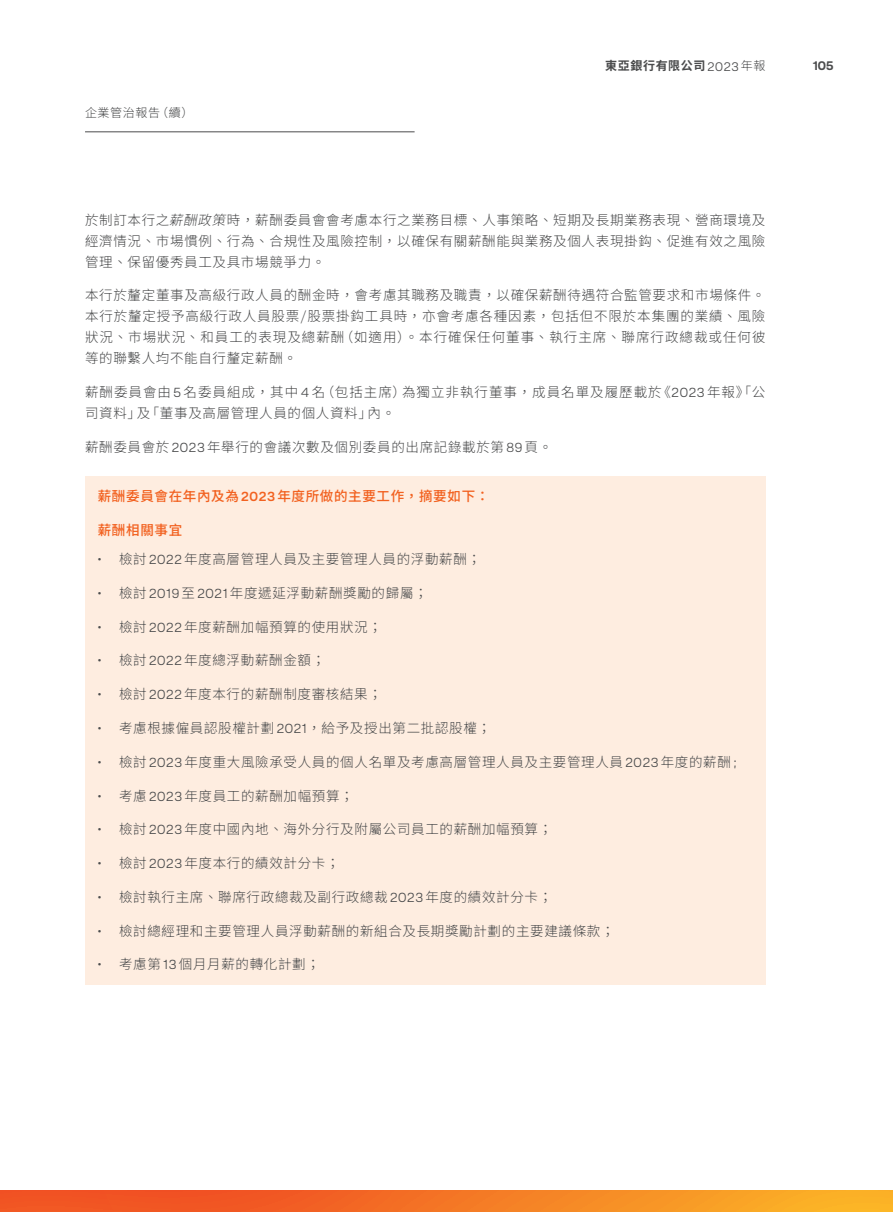
<style>
.page{position:relative;width:893px;height:1212px;background:#fff}
.page>*{position:absolute;margin:0;border:0;box-sizing:border-box;transform-origin:0 0}
.TC_body_tab{font:300 13.5px "Noto Sans HK";letter-spacing:.05em;color:#4b4c4d}
.TC_body{font:300 13.5px/21px "Noto Sans HK";letter-spacing:.05em;color:#4b4c4d;text-align:justify}
.TC_body-2{font:300 13.5px/21px "Noto Sans HK";letter-spacing:.075em;color:#4b4c4d}
.TC_body-3{font:500 13.5px "Noto Sans HK";letter-spacing:.05em;color:#f26221}
.TC_head_Lv3{font:500 13.5px "Noto Sans HK";letter-spacing:.05em;color:#f26221}
.t1{font:700 12.75px "Hando";color:#4b4c4d}
.t2{font:700 12px "Noto Sans HK";letter-spacing:.05em;color:#4b4c4d}
.t3{font:300 12px "Noto Sans HK";letter-spacing:.05em;color:#4b4c4d}
.s1{font-family:"Hando";font-weight:300;font-size:12.75px}
.s2{font-weight:300}
.s3{font-style:italic}
.s4{font-family:"Hando"}
.s5{font-family:"Hando";font-weight:600}
</style>
<div class="page">
<svg style="left:0;top:1191px;width:893px;height:21px;background:#f47a24"></svg>
<hr style="left:85px;top:132px;width:330px;height:1px;background:#4b4c4d">
<div style="left:85px;top:476px;width:680px;height:509px;background:#feede0"></div>
<p class="t3" style="left:85px;top:106px;width:110px">企業管治報告（續）</p>
<p class="t2" style="left:605px;top:59px;width:162px">東亞銀行有限公司 <span class="s1">2023</span> <span class="s2">年報</span></p>
<p class="t1" style="left:813px;top:58px;width:22px">105</p>
<p class="TC_body" style="left:85px;top:209px;width:682px">於制訂本行之<span class="s3">薪酬政策</span>時，薪酬委員會會考慮本行之業務目標、人事策略、短期及長期業務表現、營商環境及經濟情況、市場慣例、行為、合規性及風險控制，以確保有關薪酬能與業務及個人表現掛鈎、促進有效之風險管理、保留優秀員工及具市場競爭力。</p>
<p class="TC_body" style="left:85px;top:285px;width:682px">本行於釐定董事及高級行政人員的酬金時，會考慮其職務及職責，以確保薪酬待遇符合監管要求和市場條件。本行於釐定授予高級行政人員股票/股票掛鈎工具時，亦會考慮各種因素，包括但不限於本集團的業績、風險狀況、市場狀況、和員工的表現及總薪酬（如適用）。本行確保任何董事、執行主席、聯席行政總裁或任何彼等的聯繫人均不能自行釐定薪酬。</p>
<p class="TC_body-2" style="left:85px;top:382px;width:682px">薪酬委員會由 <span class="s4">5</span> 名委員組成，其中 <span class="s4">4</span> 名（包括主席）為獨立非執行董事，成員名單及履歷載於《<span class="s4">2023</span> 年報》「公司資料」及「董事及高層管理人員的個人資料」內。</p>
<p class="TC_body" style="left:85px;top:437px;width:469px">薪酬委員會於 <span class="s4">2023</span> 年舉行的會議次數及個別委員的出席記錄載於第 <span class="s4">89</span> 頁。</p>
<p class="TC_body-3" style="left:98px;top:488px;width:393px">薪酬委員會在年內及為 <span class="s5">2023</span> 年度所做的主要工作，摘要如下：</p>
<p class="TC_head_Lv3" style="left:98px;top:522px;width:86px">薪酬相關事宜</p>
<p class="TC_body_tab" style="left:98px;top:552px;width:385px"><span class="s4">•</span> 檢討 <span class="s4">2022</span> 年度高層管理人員及主要管理人員的浮動薪酬；</p>
<p class="TC_body_tab" style="left:98px;top:585px;width:331px"><span class="s4">•</span> 檢討 <span class="s4">2019</span> 至 <span class="s4">2021</span> 年度遞延浮動薪酬獎勵的歸屬；</p>
<p class="TC_body_tab" style="left:98px;top:619px;width:286px"><span class="s4">•</span> 檢討 <span class="s4">2022</span> 年度薪酬加幅預算的使用狀況；</p>
<p class="TC_body_tab" style="left:98px;top:653px;width:229px"><span class="s4">•</span> 檢討 <span class="s4">2022</span> 年度總浮動薪酬金額；</p>
<p class="TC_body_tab" style="left:98px;top:687px;width:286px"><span class="s4">•</span> 檢討 <span class="s4">2022</span> 年度本行的薪酬制度審核結果；</p>
<p class="TC_body_tab" style="left:98px;top:720px;width:395px"><span class="s4">•</span> 考慮根據僱員認股權計劃 <span class="s4">2021</span>，給予及授出第二批認股權；</p>
<p class="TC_body_tab" style="left:98px;top:754px;width:640px"><span class="s4">•</span> 檢討 <span class="s4">2023</span> 年度重大風險承受人員的個人名單及考慮高層管理人員及主要管理人員 <span class="s4">2023</span> 年度的薪酬 <span class="s4">;</span></p>
<p class="TC_body_tab" style="left:98px;top:788px;width:257px"><span class="s4">•</span> 考慮 <span class="s4">2023</span> 年度員工的薪酬加幅預算；</p>
<p class="TC_body_tab" style="left:98px;top:822px;width:456px"><span class="s4">•</span> 檢討 <span class="s4">2023</span> 年度中國內地、海外分行及附屬公司員工的薪酬加幅預算；</p>
<p class="TC_body_tab" style="left:98px;top:855px;width:243px"><span class="s4">•</span> 檢討 <span class="s4">2023</span> 年度本行的績效計分卡；</p>
<p class="TC_body_tab" style="left:98px;top:889px;width:456px"><span class="s4">•</span> 檢討執行主席、聯席行政總裁及副行政總裁 <span class="s4">2023</span> 年度的績效計分卡；</p>
<p class="TC_body_tab" style="left:98px;top:923px;width:518px"><span class="s4">•</span> 檢討總經理和主要管理人員浮動薪酬的新組合及長期獎勵計劃的主要建議條款；</p>
<p class="TC_body_tab" style="left:98px;top:957px;width:224px"><span class="s4">•</span> 考慮第 <span class="s4">13</span> 個月月薪的轉化計劃；</p>
</div>
